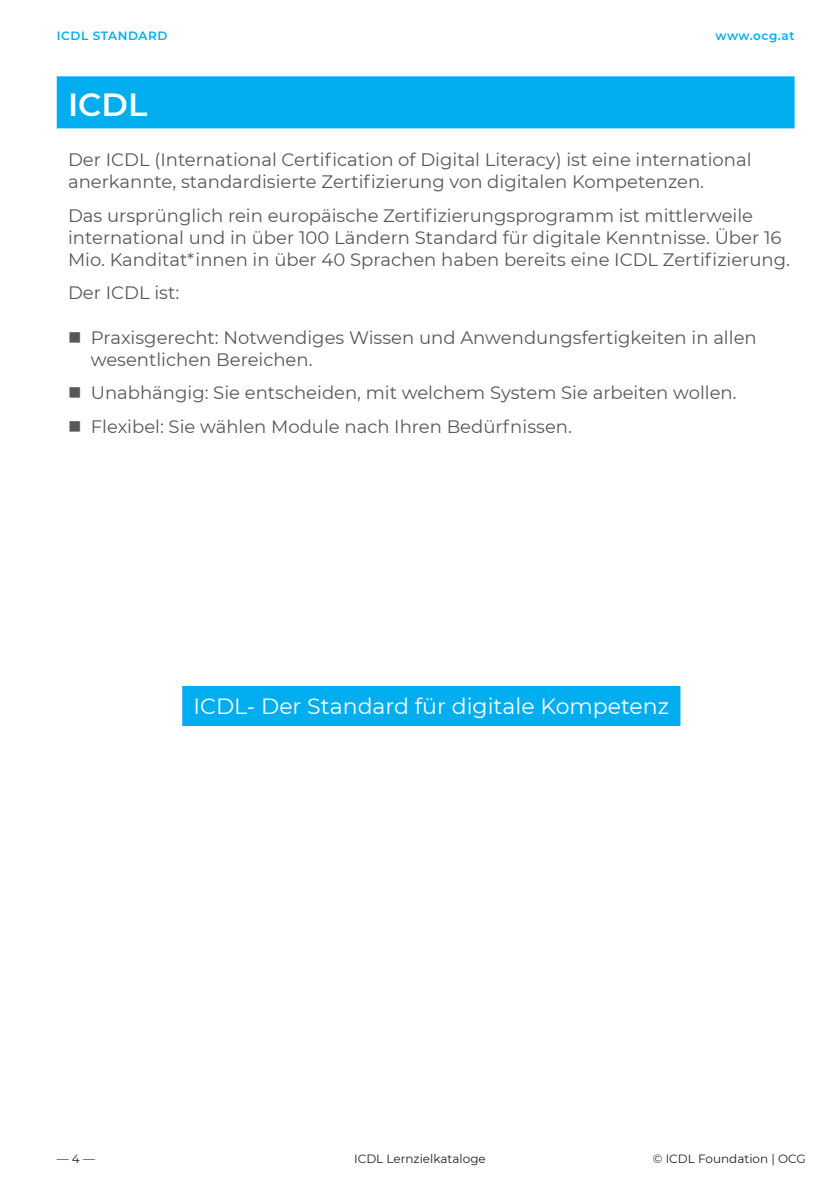
<style>
.page{position:relative;width:840px;height:1191px;background:#fff}
.page>*{position:absolute;margin:0;border:0;box-sizing:border-box;transform-origin:0 0}
.H1_Modulname{font:600 32px "Montserrat";color:#fff}
.H4_Skill_Set{font:22px "Montserrat";color:#fff}
.Einleitungstext_schwarz_9_11{font:18px/22px "Montserrat";color:#57585a}
.t1{font:12px "Montserrat";color:#231f20}
.t2{font:600 12px "Montserrat";letter-spacing:.05em;color:#00aeef}
</style>
<div class="page">
<div style="left:57px;top:76px;width:737px;height:52px;background:#00aeef"></div>
<div style="left:182px;top:686px;width:498px;height:40px;background:#00aeef"></div>
<p class="t2" style="left:57px;top:27px;width:112px">ICDL STANDARD</p>
<p class="t2" style="left:715px;top:27px;width:81px">www.ocg.at</p>
<p class="H1_Modulname" style="left:68px;top:82px;width:81px">ICDL</p>
<p class="Einleitungstext_schwarz_9_11" style="left:68px;top:148px;width:684px">Der ICDL (International Certification of Digital Literacy) ist eine international anerkannte, standardisierte Zertifizierung von digitalen Kompetenzen.</p>
<p class="Einleitungstext_schwarz_9_11" style="left:68px;top:204px;width:723px">Das ursprünglich rein europäische Zertifizierungsprogramm ist mittlerweile international und in über 100 Ländern Standard für digitale Kenntnisse. Über 16<br>Mio. Kanditat*innen in über 40 Sprachen haben bereits eine ICDL Zertifizierung.</p>
<p class="Einleitungstext_schwarz_9_11" style="left:68px;top:281px;width:113px">Der ICDL ist:</p>
<p class="Einleitungstext_schwarz_9_11" style="left:91px;top:326px;width:667px">Praxisgerecht: Notwendiges Wissen und Anwendungsfertigkeiten in allen wesentlichen Bereichen.</p>
<p class="Einleitungstext_schwarz_9_11" style="left:91px;top:381px;width:647px">Unabhängig: Sie entscheiden, mit welchem System Sie arbeiten wollen.</p>
<p class="Einleitungstext_schwarz_9_11" style="left:91px;top:414px;width:482px">Flexibel: Sie wählen Module nach Ihren Bedürfnissen.</p>
<p class="H4_Skill_Set" style="left:193px;top:691px;width:476px">ICDL- Der Standard für digitale Kompetenz</p>
<p class="t1" style="left:57px;top:1150px;width:40px">— 4 —</p>
<p class="t1" style="left:354px;top:1150px;width:133px">ICDL Lernzielkataloge</p>
<p class="t1" style="left:652px;top:1150px;width:154px">© ICDL Foundation | OCG</p>
</div>
